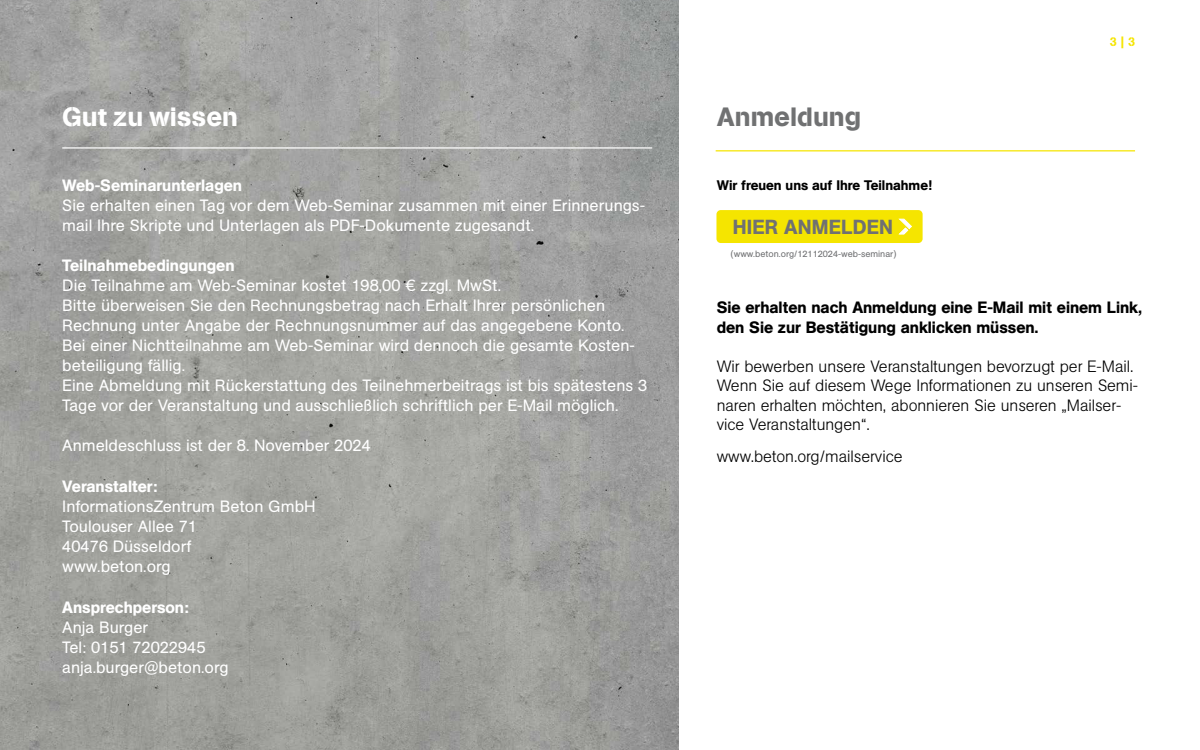
<style>
.page{position:relative;width:1200px;height:750px;background:#fff}
.page>*{position:absolute;margin:0;border:0;box-sizing:border-box;transform-origin:0 0}
.t1{font:26.25px "AG Book Std Stencil";color:#fff}
.t2{font:26.25px "AG Book Std Stencil";color:#707172}
.t3{font:500 20.19px "AG Book Pro";letter-spacing:.01em;color:#707172}
.t4{font:16.25px/20px "AG Book Pro";color:#fff}
.t5{font:300 16.25px/19.5px "AG Book Pro";color:#000}
.t6{font:500 16.25px/19.5px "AG Book Pro";color:#000}
.t7{font:500 16.25px "AG Book Pro";color:#fff}
.t8{font:500 13.75px "AG Book Pro";color:#000}
.t9{font:12.5px "AG Book Std Stencil";color:#f5e500}
.t10{font:9.06px "AG Book Pro";color:#6f7072}
</style>
<div class="page">
<img style="left:0;top:0;width:679px;height:750px">
<hr style="left:62px;top:147px;width:590px;height:2px;background:#fff">
<div style="left:716px;top:210px;width:207px;height:33px;background:#f5e500;border-radius:4px"></div>
<svg style="left:899px;top:219px;width:13px;height:15px"></svg>
<hr style="left:716px;top:150px;width:419px;height:1px;background:#f5e500">
<h1 class="t1" style="left:62px;top:101px;width:177px">Gut zu wissen</h1>
<p class="t7" style="left:62px;top:175px;width:181px">Web-Seminarunterlagen</p>
<p class="t4" style="left:62px;top:195px;width:584px">Sie erhalten einen Tag vor dem Web-Seminar zusammen mit einer Erinnerungs&shy;mail Ihre Skripte und Unterlagen als PDF-Dokumente zugesandt.</p>
<p class="t7" style="left:62px;top:255px;width:174px">Teilnahmebedingungen</p>
<p class="t4" style="left:62px;top:275px;width:586px">Die Teilnahme am Web-Seminar kostet 198,00 € zzgl. MwSt.<br>Bitte überweisen Sie den Rechnungsbetrag nach Erhalt Ihrer persönlichen Rechnung unter Angabe der Rechnungsnummer auf das angegebene Konto.<br>Bei einer Nichtteilnahme am Web-Seminar wird dennoch die gesamte Kosten&shy;beteiligung fällig.<br>Eine Abmeldung mit Rückerstattung des Teilnehmerbeitrags ist bis spätestens 3<br>Tage vor der Veranstaltung und ausschließlich schriftlich per E-Mail möglich.</p>
<p class="t4" style="left:62px;top:435px;width:310px">Anmeldeschluss ist der 8. November 2024</p>
<p class="t7" style="left:62px;top:476px;width:97px">Veranstalter:</p>
<p class="t4" style="left:62px;top:496px;width:255px">InformationsZentrum Beton GmbH<br>Toulouser Allee 71<br>40476 Düsseldorf<br>www.beton.org</p>
<p class="t7" style="left:62px;top:597px;width:128px">Ansprechperson:</p>
<p class="t4" style="left:62px;top:617px;width:168px">Anja Burger<br>Tel: 0151 72022945 anja.burger@beton.org</p>
<h1 class="t2" style="left:717px;top:101px;width:145px">Anmeldung</h1>
<p class="t8" style="left:717px;top:176px;width:217px">Wir freuen uns auf Ihre Teilnahme!</p>
<p class="t3" style="left:733px;top:214px;width:162px">HIER ANMELDEN</p>
<p class="t10" style="left:731px;top:248px;width:168px">(www.beton.org/12112024-web-seminar)</p>
<p class="t9" style="left:1110px;top:34px;width:27px">3 | 3</p>
<p class="t6" style="left:717px;top:298px;width:427px">Sie erhalten nach Anmeldung eine E-Mail mit einem Link, den Sie zur Bestätigung anklicken müssen.</p>
<p class="t5" style="left:717px;top:356px;width:423px">Wir bewerben unsere Veranstaltungen bevorzugt per E-Mail.<br>Wenn Sie auf diesem Wege Informationen zu unseren Semi&shy;naren erhalten möchten, abonnieren Sie unseren „Mailser&shy;vice Veranstaltungen“.</p>
<p class="t5" style="left:717px;top:447px;width:187px">www.beton.org/mailservice</p>
</div>
